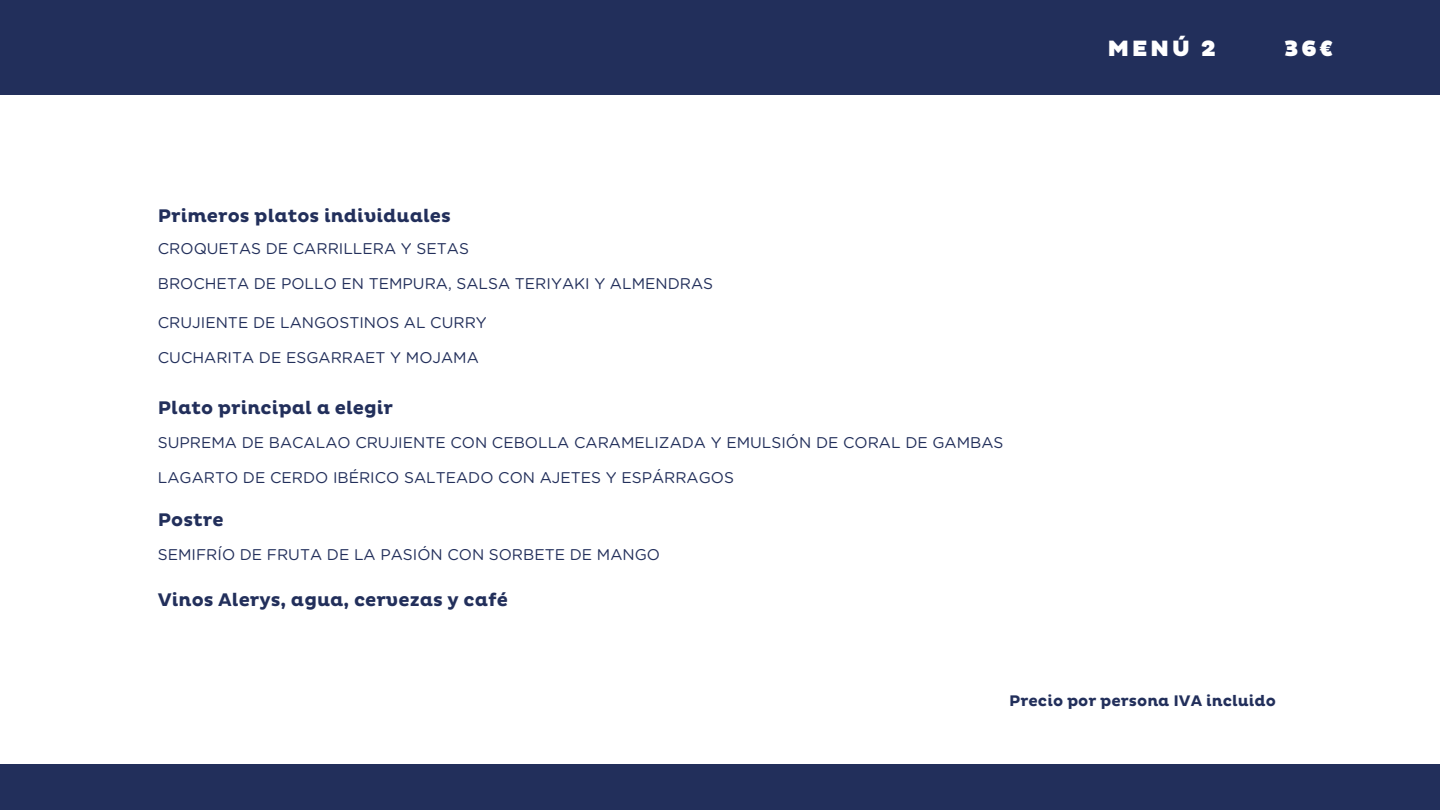
<style>
.page{position:relative;width:1440px;height:810px;background:#fff}
.page>*{position:absolute;margin:0;border:0;box-sizing:border-box;transform-origin:0 0}
.t1{font:900 22.6px "Pluto";letter-spacing:.11em;color:#fff}
.t2{font:700 18.6px "Pluto";color:#222f5b}
.t3{font:700 15.6px "Pluto";color:#222f5b}
.t4{font:15.5px "Gotham Rounded";color:#222f5b}
</style>
<div class="page">
<div style="left:0;top:0;width:1440px;height:94px;background:#222f5b"></div>
<div style="left:0;top:764px;width:1440px;height:46px;background:#222f5b"></div>
<p class="t1" style="left:1107px;top:35px;width:110px">MENÚ 2</p>
<p class="t1" style="left:1284px;top:35px;width:51px">36€</p>
<p class="t2" style="left:158px;top:205px;width:295px">Primeros platos individuales</p>
<p class="t4" style="left:158px;top:242px;width:313px">CROQUETAS DE CARRILLERA Y SETAS</p>
<p class="t4" style="left:158px;top:277px;width:557px">BROCHETA DE POLLO EN TEMPURA, SALSA TERIYAKI Y ALMENDRAS</p>
<p class="t4" style="left:158px;top:315px;width:330px">CRUJIENTE DE LANGOSTINOS AL CURRY</p>
<p class="t4" style="left:158px;top:350px;width:322px">CUCHARITA DE ESGARRAET Y MOJAMA</p>
<p class="t2" style="left:158px;top:397px;width:237px">Plato principal a elegir</p>
<p class="t4" style="left:158px;top:435px;width:847px">SUPREMA DE BACALAO CRUJIENTE CON CEBOLLA CARAMELIZADA Y EMULSIÓN DE CORAL DE GAMBAS</p>
<p class="t4" style="left:158px;top:470px;width:578px">LAGARTO DE CERDO IBÉRICO SALTEADO CON AJETES Y ESPÁRRAGOS</p>
<p class="t2" style="left:158px;top:509px;width:67px">Postre</p>
<p class="t4" style="left:158px;top:548px;width:504px">SEMIFRÍO DE FRUTA DE LA PASIÓN CON SORBETE DE MANGO</p>
<p class="t2" style="left:158px;top:589px;width:352px">Vinos Alerys, agua, cervezas y café</p>
<p class="t3" style="left:1009px;top:691px;width:268px">Precio por persona IVA incluido</p>
</div>
